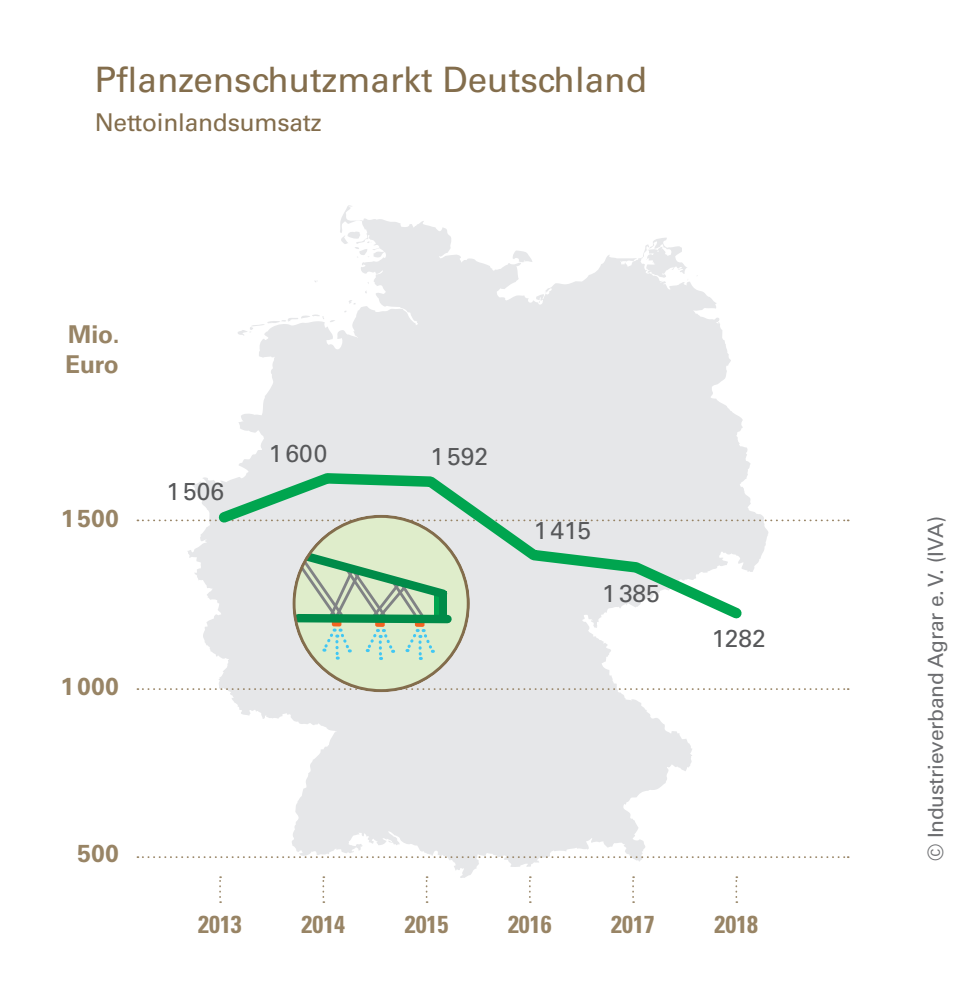
<style>
.page{position:relative;width:963px;height:993px;background:#fff}
.page>*{position:absolute;margin:0;border:0;box-sizing:border-box;transform-origin:0 0}
.t1{font:35px "Univers";color:#836d4c}
.t2{font:700 condensed 24.5px "Univers";color:#988465}
.t3{font:24.5px "Univers";color:#57585a}
.t4{font:700 24.5px/29.4px "Univers";color:#988465}
.t5{font:24.5px "Univers";letter-spacing:-.01em;color:#836d4c}
.t6{font:21px "Univers";letter-spacing:-.01em;color:#6c6d70}
</style>
<div class="page">
<svg style="left:187px;top:205px;width:581px;height:673px;fill:#e6e7e9"></svg>
<svg style="left:137px;top:856px;width:711px;height:1px"></svg>
<svg style="left:137px;top:688px;width:711px;height:1px"></svg>
<svg style="left:137px;top:519px;width:711px;height:2px"></svg>
<svg style="left:219px;top:876px;width:2px;height:26px"></svg>
<svg style="left:425px;top:876px;width:2px;height:26px"></svg>
<svg style="left:322px;top:876px;width:2px;height:26px"></svg>
<svg style="left:529px;top:876px;width:1px;height:26px"></svg>
<svg style="left:632px;top:876px;width:2px;height:26px"></svg>
<svg style="left:735px;top:876px;width:2px;height:26px"></svg>
<svg style="left:210px;top:467px;width:540px;height:160px;background:#d4e2dc"></svg>
<div style="left:294px;top:516px;width:174px;height:174px;background:#dfedcb;border-radius:50%"></div>
<svg style="left:294px;top:544px;width:159px;height:115px"></svg>
<div style="left:298px;top:613px;width:149px;height:10px;background:#008b49"></div>
<h1 class="t1" style="left:95px;top:58px;width:553px">Pflanzenschutzmarkt Deutschland</h1>
<p class="t5" style="left:95px;top:108px;width:228px">Nettoinlandsumsatz</p>
<p class="t4" style="left:65px;top:320px;width:56px">Mio.<br>Euro</p>
<p class="t4" style="left:61px;top:503px;width:60px">1500</p>
<p class="t4" style="left:60px;top:671px;width:60px">1000</p>
<p class="t3" style="left:166px;top:476px;width:59px">1506</p>
<p class="t3" style="left:269px;top:438px;width:60px">1600</p>
<p class="t3" style="left:430px;top:442px;width:59px">1592</p>
<p class="t3" style="left:533px;top:516px;width:59px">1415</p>
<p class="t3" style="left:602px;top:578px;width:59px">1385</p>
<p class="t3" style="left:711px;top:624px;width:56px">1282</p>
<p class="t4" style="left:77px;top:839px;width:43px">500</p>
<p class="t2" style="left:198px;top:909px;width:45px">2013</p>
<p class="t2" style="left:301px;top:909px;width:45px">2014</p>
<p class="t2" style="left:405px;top:909px;width:45px">2015</p>
<p class="t2" style="left:508px;top:909px;width:45px">2016</p>
<p class="t2" style="left:611px;top:909px;width:45px">2017</p>
<p class="t2" style="left:714px;top:909px;width:45px">2018</p>
<p class="t6" style="left:923px;top:860px;width:345px;rotate:-90deg">© Industrieverband Agrar e. V. (IVA)</p>
</div>
